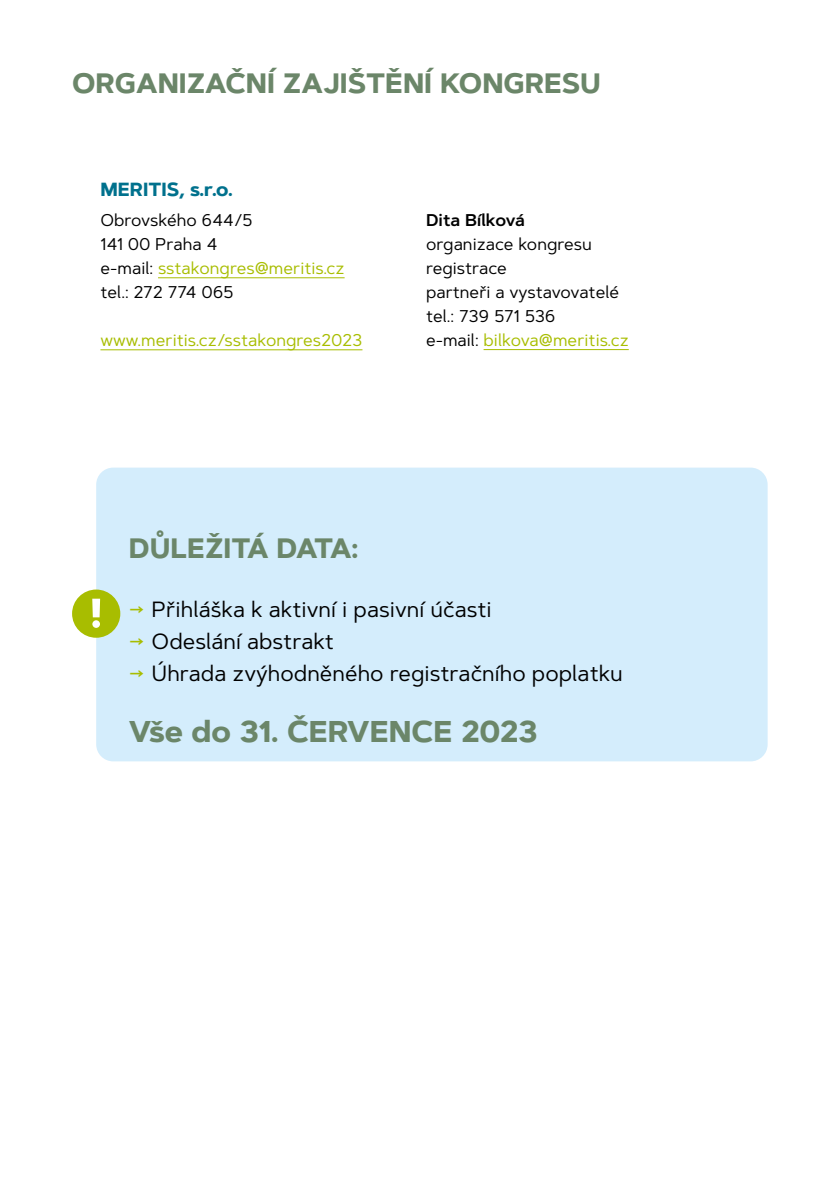
<style>
.page{position:relative;width:840px;height:1191px;background:#fff}
.page>*{position:absolute;margin:0;border:0;box-sizing:border-box;transform-origin:0 0}
.t1{font:700 30px "Artegra Sans";color:#6b8669}
.t2{font:700 28px "Artegra Sans";color:#6b8669}
.t3{font:22px "Artegra Sans";color:#000}
.t4{font:700 19px "Artegra Sans";color:#00718d}
.t5{font:17px "Artegra Sans";color:#000}
.t6{font:17px "Artegra Sans";color:#a8bd00}
.t7{font:600 17px "Artegra Sans";color:#000}
.s1{color:#000}
.s2{color:#a8bd00}
</style>
<div class="page">
<div style="left:96px;top:467px;width:671px;height:294px;background:#d4edfc;border-radius:17px"></div>
<hr style="left:158px;top:277px;width:186px;height:1px;background:#a8bd00">
<hr style="left:100px;top:349px;width:262px;height:1px;background:#a8bd00">
<hr style="left:483px;top:349px;width:145px;height:1px;background:#a8bd00">
<div style="left:72px;top:589px;width:48px;height:49px;background:#a8bd00;border-radius:50%"></div>
<svg style="left:92px;top:598px;width:8px;height:30px"></svg>
<h1 class="t2" style="left:72px;top:62px;width:530px">ORGANIZAČNÍ ZAJIŠTĚNÍ KONGRESU</h1>
<h2 class="t4" style="left:100px;top:175px;width:134px">MERITIS, s.r.o.</h2>
<p class="t5" style="left:100px;top:208px;width:154px">Obrovského 644/5</p>
<p class="t5" style="left:100px;top:232px;width:119px">141 00 Praha 4</p>
<p class="t6" style="left:100px;top:256px;width:245px"><span class="s1">e-mail:</span> sstakongres@meritis.cz</p>
<p class="t5" style="left:100px;top:280px;width:135px">tel.: 272 774 065</p>
<p class="t6" style="left:100px;top:328px;width:263px">www.meritis.cz/sstakongres2023</p>
<p class="t7" style="left:426px;top:207px;width:100px">Dita Bílková</p>
<p class="t5" style="left:426px;top:232px;width:167px">organizace kongresu</p>
<p class="t5" style="left:426px;top:256px;width:82px">registrace</p>
<p class="t5" style="left:426px;top:280px;width:195px">partneři a vystavovatelé</p>
<p class="t5" style="left:426px;top:304px;width:131px">tel.: 739 571 536</p>
<p class="t6" style="left:426px;top:328px;width:204px"><span class="s1">e-mail:</span> bilkova@meritis.cz</p>
<h1 class="t2" style="left:129px;top:528px;width:231px">DŮLEŽITÁ DATA:</h1>
<p class="t3" style="left:129px;top:593px;width:364px"><span class="s2">→</span> Přihláška k aktivní i pasivní účasti</p>
<p class="t3" style="left:129px;top:625px;width:207px"><span class="s2">→</span> Odeslání abstrakt</p>
<p class="t3" style="left:129px;top:658px;width:495px"><span class="s2">→</span> Úhrada zvýhodněného registračního poplatku</p>
<p class="t1" style="left:129px;top:709px;width:410px">Vše do 31. ČERVENCE 2023</p>
</div>
